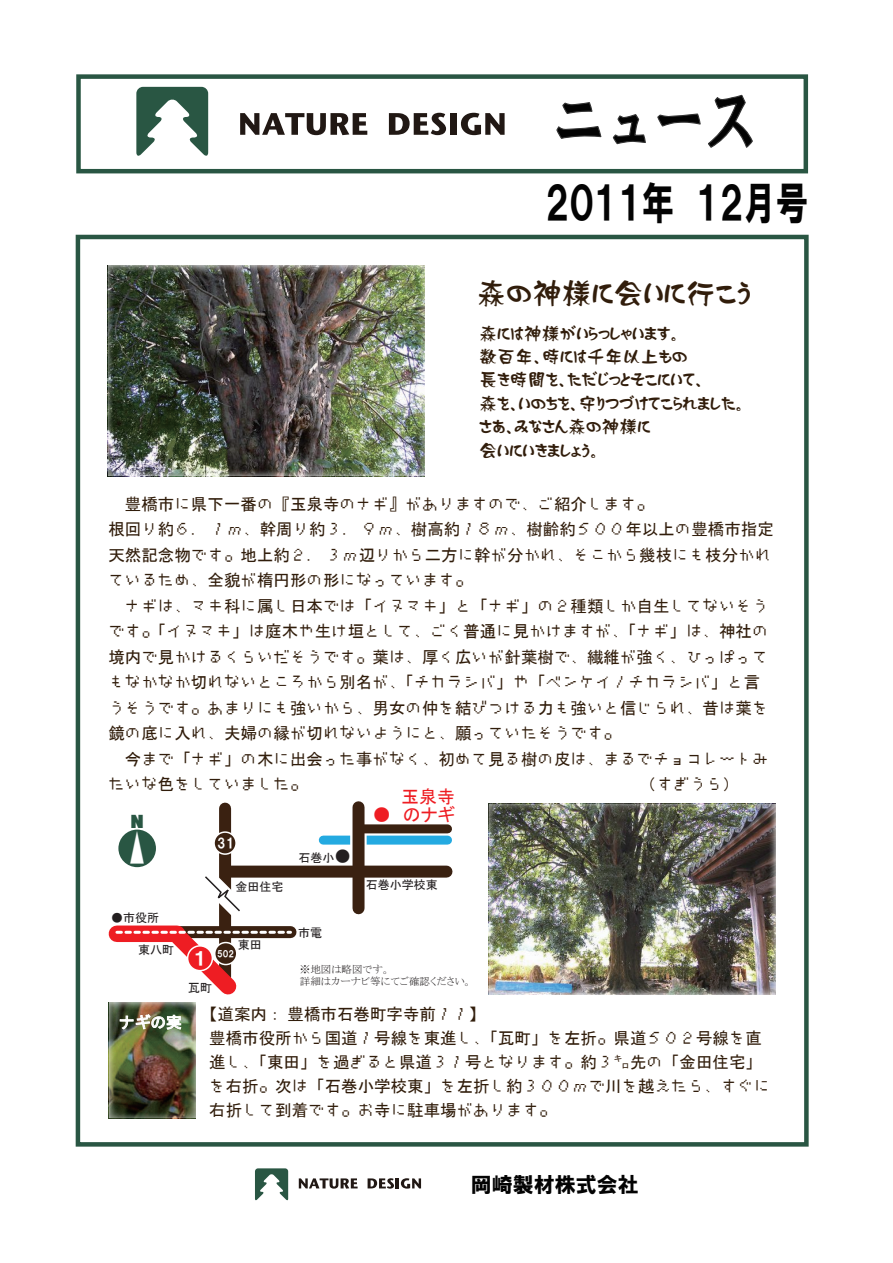
<style>
.page{position:relative;width:893px;height:1263px;background:#fff}
.page>*{position:absolute;margin:0;border:0;box-sizing:border-box;transform-origin:0 0}
.t1{font:45.75px "MS P Gothic";color:#fff;scale:.36 1}
.t2{font:45px "HGP Soei Kakugothic UB";color:#030303;scale:.71 1}
.t3{font:30px "DF Ru Lei A W9 WING RKSJ H";color:#311d0b}
.t4{font:21px "HGP Soei Kakugothic UB";color:#030303}
.t5{font:18px/23.4px "DF Ru Lei A W9 WING RKSJ H";color:#311d0b}
.t6{font:18px/18px "MS P Gothic";color:#ee1d23;text-align:right}
.t7{font:18px "HGP Soei Kakugothic UB";color:#fff}
.t8{font:16.5px/25.5px "hetaji";color:#311d0b}
.t9{font:16.5px "Impact";color:#295643;scale:1.5 1}
.t10{font:15.6px "MS Gothic";color:#fff}
.t11{font:13.5px "HGP Soei Kakugothic UB";color:#fff}
.t12{font:12px "MS P Gothic";color:#231f20}
.t13{font:10.5px/12px "MS P Mincho";color:#231f20}
.t14{font:9px "HGP Soei Kakugothic UB";color:#fff}
.s1{font-size:16.5px}
</style>
<div class="page">
<div style="left:323px;top:836px;width:124px;height:9px;background:#24aae1"></div>
<svg style="left:350px;top:807px;width:17px;height:101px"></svg>
<div style="left:76px;top:235px;width:733px;height:911px;border:4px solid #295643"></div>
<svg style="left:556px;top:102px;width:46px;height:37px"></svg>
<svg style="left:612px;top:114px;width:34px;height:31px"></svg>
<svg style="left:657px;top:113px;width:44px;height:14px"></svg>
<svg style="left:708px;top:94px;width:45px;height:54px"></svg>
<div style="left:76px;top:74px;width:732px;height:99px;border:4px solid #295643"></div>
<svg style="left:136px;top:87px;width:72px;height:69px"></svg>
<svg style="left:240px;top:113px;width:127px;height:22px"></svg>
<svg style="left:389px;top:113px;width:57px;height:22px"></svg>
<div style="left:450px;top:113px;width:7px;height:22px;background:#211814"></div>
<svg style="left:461px;top:113px;width:44px;height:22px"></svg>
<svg style="left:255px;top:1168px;width:33px;height:33px"></svg>
<svg style="left:299px;top:1178px;width:59px;height:10px"></svg>
<svg style="left:368px;top:1178px;width:53px;height:10px"></svg>
<div style="left:118px;top:830px;width:38px;height:37px;background:#295643;border-radius:50%"></div>
<img style="left:108px;top:266px;width:317px;height:210px">
<img style="left:489px;top:804px;width:286px;height:190px">
<img style="left:109px;top:1003px;width:86px;height:115px">
<div style="left:219px;top:809px;width:12px;height:168px;background:#3a2111"></div>
<div style="left:352px;top:807px;width:12px;height:101px;background:#3a2111"></div>
<div style="left:230px;top:866px;width:216px;height:12px;background:#3a2111"></div>
<div style="left:359px;top:824px;width:88px;height:9px;background:#3a2111"></div>
<svg style="left:117px;top:851px;width:174px;height:179px"></svg>
<div style="left:187px;top:945px;width:26px;height:26px;border:3px solid #fff;border-radius:50%"></div>
<div style="left:188px;top:947px;width:24px;height:23px;background:#ee1d23;border-radius:50%"></div>
<div style="left:213px;top:831px;width:24px;height:24px;border:3px solid #fff;border-radius:50%"></div>
<div style="left:215px;top:833px;width:20px;height:20px;background:#3a2111;border-radius:50%"></div>
<div style="left:214px;top:942px;width:23px;height:23px;border:3px solid #fff;border-radius:50%"></div>
<div style="left:215px;top:943px;width:21px;height:21px;background:#3a2111;border-radius:50%"></div>
<h2 class="t2" style="left:546px;top:181px;width:371px">２０１１年　１２月号</h2>
<h3 class="t3" style="left:477px;top:278px;width:276px">森の神様に会いに行こう</h3>
<p class="t5" style="left:479px;top:321px;width:267px">森には神様がいらっしゃいます。<br>数百年、時には千年以上もの<br>長き時間を、ただじっとそこにいて、<br>森を、いのちを、守りつづけてこられました。さあ、みなさん森の神様に<br>会いにいきましょう。</p>
<p class="t8" style="left:108px;top:491px;width:667px">　豊橋市に県下一番の『玉泉寺のナギ』がありますので、ご紹介します。<br>根回り約６．１ｍ、幹周り約３．９ｍ、樹高約１８ｍ、樹齢約５００年以上の豊橋市指定天然記念物です。地上約２．３ｍ辺りから二方に幹が分かれ、そこから幾枝にも枝分かれているため、全貌が楕円形の形になっています。<br>　ナギは、マキ科に属し日本では「イヌマキ」と「ナギ」の２種類しか自生してないそうです。「イヌマキ」は庭木や生け垣として、ごく普通に見かけますが、「ナギ」は、神社の境内で見かけるくらいだそうです。葉は、厚く広いが針葉樹で、繊維が強く、ひっぱってもなかなか切れないところから別名が、「チカラシバ」や「ベンケイノチカラシバ」と言うそうです。あまりにも強いから、男女の仲を結びつける力も強いと信じられ、昔は葉を鏡の底に入れ、夫婦の縁が切れないようにと、願っていたそうです。<br>　今まで「ナギ」の木に出会った事がなく、初めて見る樹の皮は、まるでチョコレートみたいな色をしていました。　</p>
<p class="t8" style="left:649px;top:772px;width:84px">（すぎうら）</p>
<p class="t6" style="left:373px;top:787px;width:84px">　玉泉寺●　のナギ</p>
<p class="t9" style="left:130px;top:809px;width:10px">N</p>
<h1 class="t1" style="left:129px;top:826px;width:47px">▲</h1>
<p class="t12" style="left:111px;top:911px;width:49px">●市役所</p>
<p class="t11" style="left:217px;top:837px;width:18px">31</p>
<p class="t12" style="left:299px;top:852px;width:54px">石巻小<span class="s1">●</span></p>
<p class="t12" style="left:236px;top:880px;width:49px">金田住宅</p>
<p class="t12" style="left:366px;top:879px;width:73px">石巻小学校東</p>
<p class="t12" style="left:138px;top:943px;width:37px">東八町</p>
<p class="t12" style="left:238px;top:939px;width:25px">東田</p>
<p class="t12" style="left:188px;top:982px;width:25px">瓦町</p>
<p class="t14" style="left:217px;top:949px;width:18px">502</p>
<p class="t7" style="left:194px;top:950px;width:15px">１</p>
<p class="t12" style="left:298px;top:927px;width:25px">市電</p>
<p class="t13" style="left:300px;top:963px;width:173px">※地図は略図です。<br>詳細はカーナビ等にてご確認ください。</p>
<p class="t10" style="left:119px;top:1014px;width:64px">ナギの実</p>
<p class="t8" style="left:209px;top:1002px;width:562px;line-height:24px">【道案内： 豊橋市石巻町字寺前１１】<br>豊橋市役所から国道１号線を東進し、「瓦町」を左折。県道５０２号線を直進し、「東田」を過ぎると県道３１号となります。約３㌔先の「金田住宅」を右折。次は「石巻小学校東」を左折し約３００ｍで川を越えたら、すぐに右折して到着です。お寺に駐車場があります。</p>
<p class="t4" style="left:471px;top:1174px;width:169px">岡崎製材株式会社</p>
</div>
